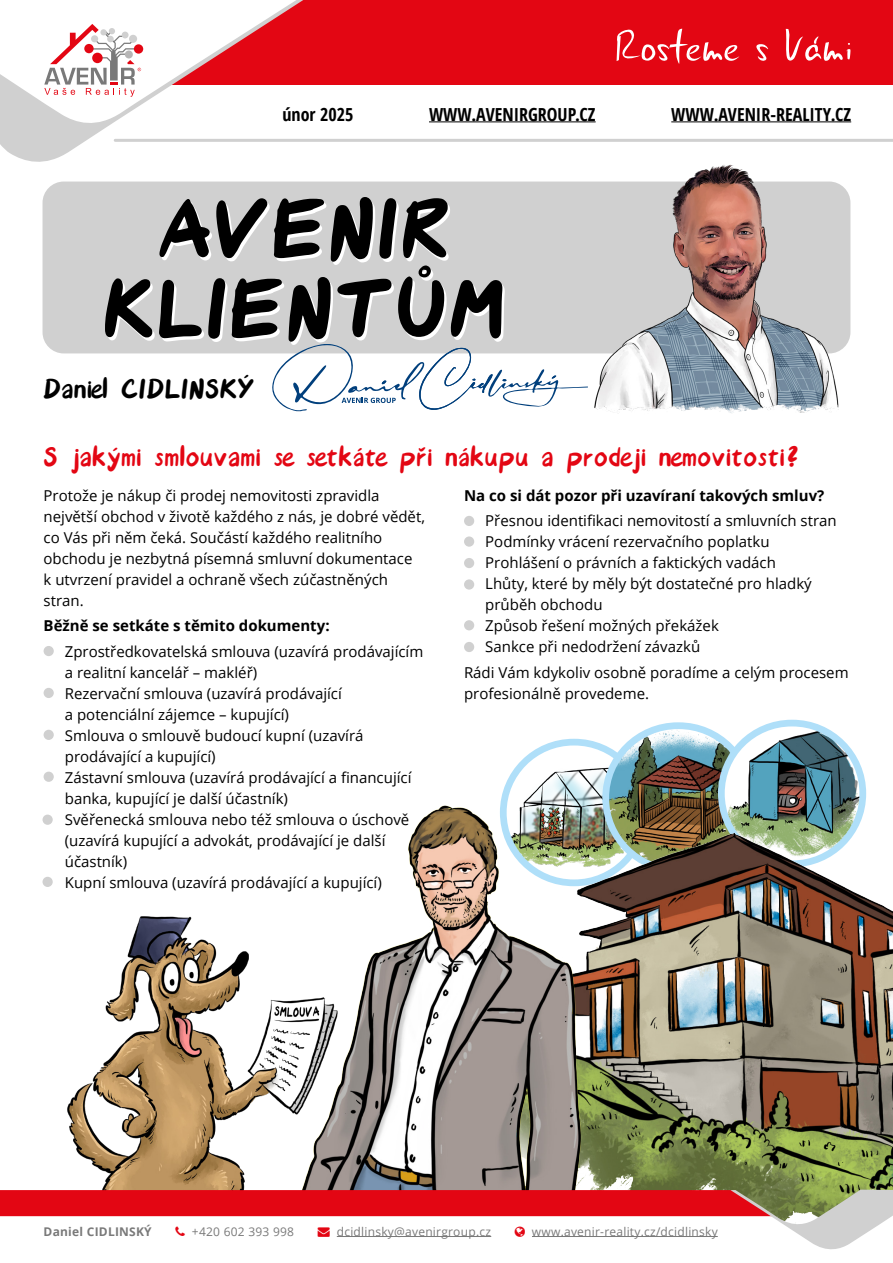
<style>
.page{position:relative;width:893px;height:1263px;background:#fff}
.page>*{position:absolute;margin:0;border:0;box-sizing:border-box;transform-origin:0 0}
.t1{font:108.6px/79.9px "Avenir Font";color:#000;text-align:center}
.t2{font:36px "Avenir Font";color:#e30613}
.t3{font:36px "Avenir Font";color:#000}
.t4{font:700 condensed 18px "Open Sans";color:#000}
.t5{font:15px/21px "Open Sans";color:#000}
.t6{font:700 15px "Open Sans";color:#000}
.t7{font:12px "Open Sans";letter-spacing:.02em;color:#797979}
.t8{font:700 12px "Open Sans";letter-spacing:.02em;color:#797979}
.s1{color:#e30613}
</style>
<div class="page">
<img style="left:503px;top:742px;width:142px;height:141px;border-radius:70px">
<img style="left:606px;top:726px;width:145px;height:144px;border-radius:72px">
<div style="left:602px;top:722px;width:152px;height:151px;border:7px solid #afdff9;border-radius:72px"></div>
<img style="left:721px;top:723px;width:142px;height:141px;border-radius:70px">
<div style="left:718px;top:720px;width:148px;height:147px;border:7px solid #afdff9;border-radius:70px"></div>
<img style="left:67px;top:916px;width:196px;height:273px">
<img style="left:607px;top:818px;width:286px;height:371px">
<img style="left:263px;top:780px;width:344px;height:409px">
<div style="left:44px;top:646px;width:10px;height:10px;background:#d0d0d0;border-radius:50%"></div>
<div style="left:44px;top:688px;width:10px;height:10px;background:#d0d0d0;border-radius:50%"></div>
<div style="left:44px;top:730px;width:10px;height:10px;background:#d0d0d0;border-radius:50%"></div>
<div style="left:44px;top:772px;width:10px;height:10px;background:#d0d0d0;border-radius:50%"></div>
<div style="left:43px;top:815px;width:10px;height:10px;background:#d0d0d0;border-radius:50%"></div>
<div style="left:43px;top:877px;width:10px;height:10px;background:#d0d0d0;border-radius:50%"></div>
<div style="left:464px;top:516px;width:10px;height:10px;background:#d0d0d0;border-radius:50%"></div>
<div style="left:464px;top:536px;width:10px;height:11px;background:#d0d0d0;border-radius:50%"></div>
<div style="left:464px;top:558px;width:10px;height:10px;background:#d0d0d0;border-radius:50%"></div>
<div style="left:464px;top:579px;width:10px;height:11px;background:#d0d0d0;border-radius:50%"></div>
<div style="left:464px;top:620px;width:10px;height:10px;background:#d0d0d0;border-radius:50%"></div>
<div style="left:464px;top:642px;width:10px;height:10px;background:#d0d0d0;border-radius:50%"></div>
<div style="left:43px;top:182px;width:807px;height:171px;background:#d0d0d0;border-radius:21px"></div>
<hr style="left:115px;top:139px;width:778px;height:3px;background:#d0d0d0">
<div style="left:22px;top:0;width:871px;height:85px;background:#e30613"></div>
<svg style="left:0;top:0;width:303px;height:162px"></svg>
<svg style="left:617px;top:29px;width:123px;height:35px"></svg>
<svg style="left:756px;top:44px;width:13px;height:17px"></svg>
<svg style="left:786px;top:29px;width:64px;height:32px"></svg>
<svg style="left:0;top:0;width:302px;height:129px"></svg>
<hr style="left:429px;top:121px;width:167px;height:1px;background:#000">
<hr style="left:671px;top:121px;width:180px;height:1px;background:#000">
<img style="left:579px;top:164px;width:270px;height:249px">
<svg style="left:269px;top:344px;width:319px;height:69px"></svg>
<svg style="left:0;top:1189px;width:893px;height:61px"></svg>
<p class="t4" style="left:282px;top:101px;width:72px">únor 2025</p>
<p class="t4" style="left:429px;top:101px;width:168px">WWW.AVENIRGROUP.CZ</p>
<p class="t4" style="left:671px;top:101px;width:181px">WWW.AVENIR-REALITY.CZ</p>
<h1 class="t1" style="left:102px;top:192px;width:405px">AVENIR<br>KLIENTŮM</h1>
<h2 class="t3" style="left:43px;top:374px;width:214px">Daniel CIDLINSKÝ</h2>
<h2 class="t2" style="left:43px;top:442px;width:758px">S jakými smlouvami se setkáte při nákupu a prodeji nemovitosti?</h2>
<p class="t5" style="left:44px;top:485px;width:383px">Protože je nákup či prodej nemovitosti zpravidla největší obchod v životě každého z nás, je dobré vědět, co Vás při něm čeká. Součástí každého realitního obchodu je nezbytná písemná smluvní dokumentace<br>k utvrzení pravidel a ochraně všech zúčastněných stran.</p>
<p class="t6" style="left:44px;top:615px;width:288px">Běžně se setkáte s těmito dokumenty:</p>
<p class="t5" style="left:65px;top:640px;width:360px">Zprostředkovatelská smlouva (uzavírá prodávajícím a realitní kancelář – makléř)<br>Rezervační smlouva (uzavírá prodávající<br>a potenciální zájemce – kupující)<br>Smlouva o smlouvě budoucí kupní (uzavírá prodávající a kupující)<br>Zástavní smlouva (uzavírá prodávající a financující banka, kupující je další účastník)<br>Svěřenecká smlouva nebo též smlouva o úschově (uzavírá kupující a advokát, prodávající je další účastník)<br>Kupní smlouva (uzavírá prodávající a kupující)</p>
<p class="t6" style="left:464px;top:485px;width:362px">Na co si dát pozor při uzavíraní takových smluv?</p>
<p class="t5" style="left:485px;top:510px;width:353px">Přesnou identifikaci nemovitostí a smluvních stran Podmínky vrácení rezervačního poplatku Prohlášení o právních a faktických vadách<br>Lhůty, které by měly být dostatečné pro hladký průběh obchodu<br>Způsob řešení možných překážek<br>Sankce při nedodržení závazků</p>
<p class="t5" style="left:464px;top:661px;width:386px">Rádi Vám kdykoliv osobně poradíme a celým procesem profesionálně provedeme.</p>
<p class="t8" style="left:44px;top:1223px;width:110px">Daniel CIDLINSKÝ</p>
<p class="t7" style="left:192px;top:1223px;width:104px">+420 602 393 998</p>
<p class="t7" style="left:318px;top:1223px;width:175px"><span class="s1">→</span> dcidlinsky@avenirgroup.cz</p>
<p class="t7" style="left:532px;top:1223px;width:187px">www.avenir-reality.cz/dcidlinsky</p>
</div>
